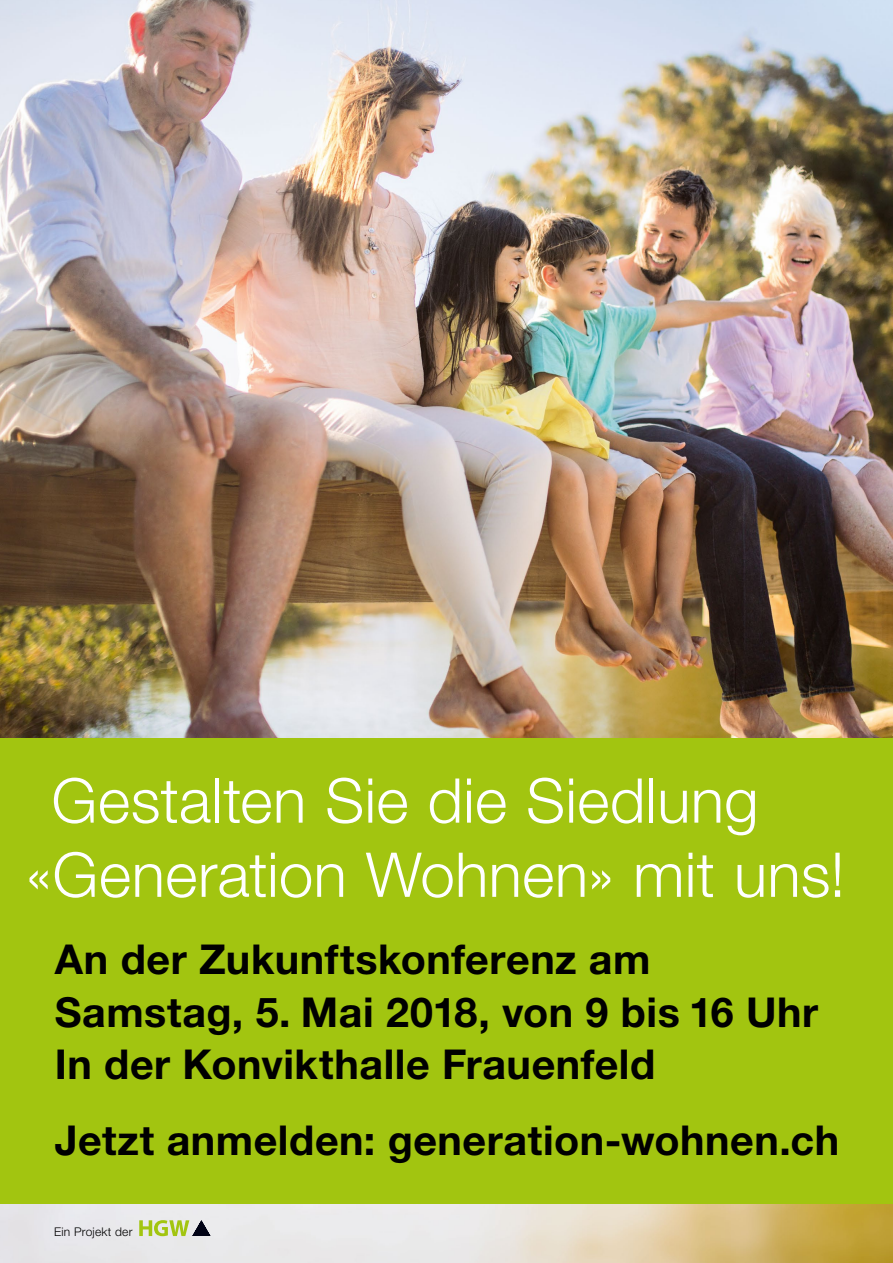
<style>
.page{position:relative;width:893px;height:1263px;background:#fff}
.page>*{position:absolute;margin:0;border:0;box-sizing:border-box;transform-origin:0 0}
.t1{font:300 61.8px/74.2px "Helvetica Neue LT";letter-spacing:.005em;color:#fff}
.t2{font:700 41.25px/52.5px "Helvetica Neue LT";letter-spacing:.01em;color:#000}
.t3{font:300 12px "Helvetica Neue LT";letter-spacing:.02em;color:#000}
</style>
<div class="page">
<img style="left:0;top:1203px;width:893px;height:60px">
<img style="left:0;top:0;width:893px;height:738px">
<svg style="left:139px;top:1220px;width:71px;height:16px"></svg>
<div style="left:0;top:738px;width:893px;height:465px;background:#a2c510"></div>
<h1 class="t1" style="left:26px;top:762px;width:821px;text-indent:26px">Gestalten Sie die Siedlung «Generation Wohnen» mit uns!</h1>
<p class="t2" style="left:55px;top:932px;width:765px">An der Zukunftskonferenz am<br>Samstag, 5. Mai 2018, von 9 bis 16 Uhr<br>In der Konvikthalle Frauenfeld</p>
<p class="t2" style="left:55px;top:1113px;width:786px">Jetzt anmelden: generation-wohnen.ch</p>
<p class="t3" style="left:54px;top:1224px;width:80px">Ein Projekt der</p>
</div>
